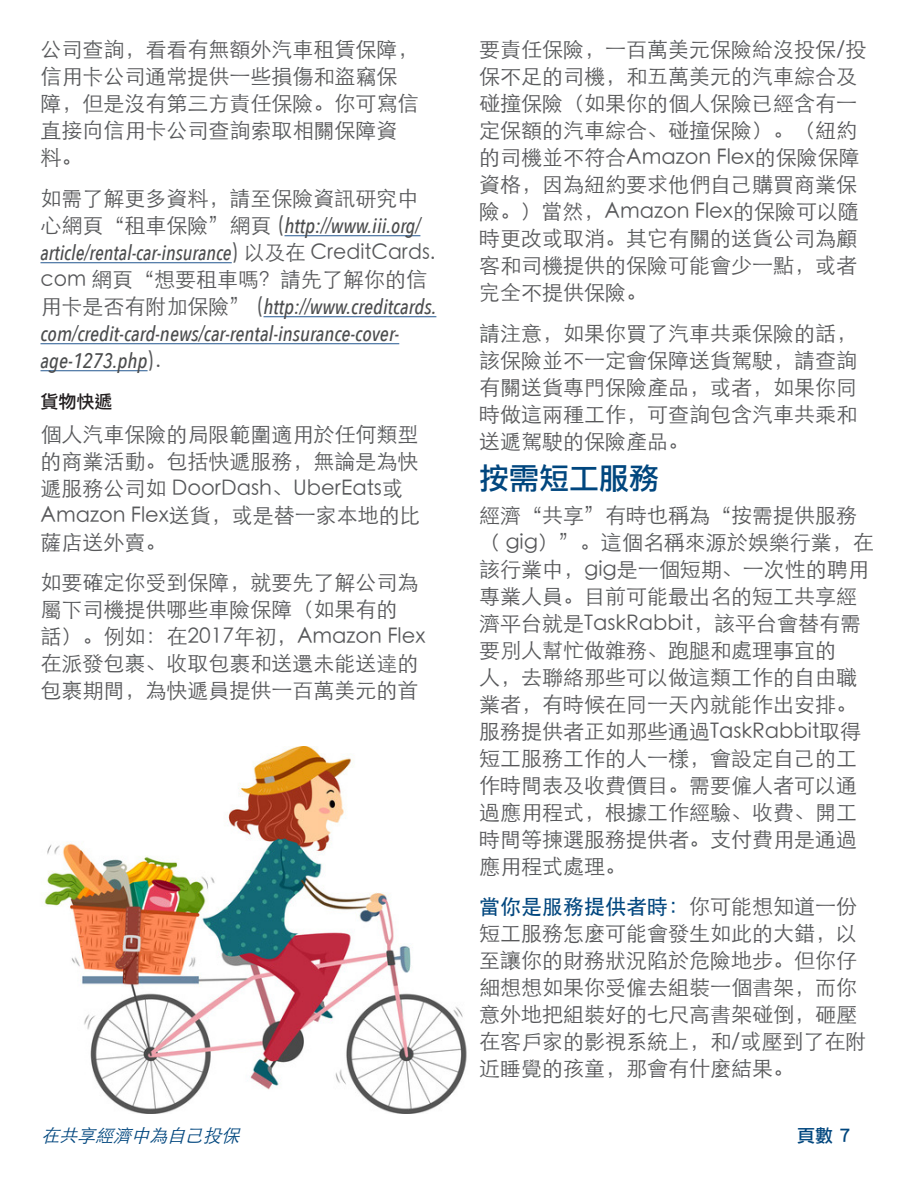
<style>
.page{position:relative;width:918px;height:1188px;background:#fff}
.page>*{position:absolute;margin:0;border:0;box-sizing:border-box;transform-origin:0 0}
.Subheads{font:30px "Li Hei Pro";color:#00467e}
.Text{font:300 21px/27px "ST Heiti SC";color:#57585a}
.Text-2{font:italic 500 21px/27px "Avenir Next Condensed";color:#4b4c4d}
.t1{font:italic 300 18px "ST Heiti SC";color:#00467e}
.Subheads-2{font:18px "Li Hei Pro";color:#231f20}
.t2{font:18px "Li Hei Pro";color:#00467e}
.s1{font-family:"ST Heiti SC";font-weight:300;font-style:normal;color:#57585a}
.s2{font-weight:500;color:#00467e}
</style>
<div class="page">
<hr style="left:284px;top:235px;width:136px;height:1px;background:#3c6a9d">
<hr style="left:40px;top:262px;width:192px;height:1px;background:#3c6a9d">
<hr style="left:263px;top:316px;width:173px;height:1px;background:#3c6a9d">
<hr style="left:40px;top:343px;width:359px;height:1px;background:#3c6a9d">
<hr style="left:40px;top:370px;width:108px;height:1px;background:#3c6a9d">
<img style="left:44px;top:747px;width:423px;height:367px">
<p class="Text" style="left:40px;top:34px;width:379px">公司查詢，看看有無額外汽車租賃保障，信用卡公司通常提供一些損傷和盜竊保障，但是沒有第三方責任保險。你可寫信直接向信用卡公司查詢索取相關保障資料。</p>
<p class="Text-2" style="left:40px;top:185px;width:397px"><span class="s1">如需了解更多資料，請至保險資訊研究中心網頁“租車保險”網頁 (</span>http://www.iii.org/ article/rental-car-insurance<span class="s1">) 以及在 CreditCards. com 網頁“想要租車嗎？請先了解你的信用卡是否有附加保險” (</span>http://www.creditcards. com/credit-card-news/car-rental-insurance-cover&shy;age-1273.php<span class="s1">).</span></p>
<p class="Subheads-2" style="left:40px;top:393px;width:73px">貨物快遞</p>
<p class="Text" style="left:40px;top:419px;width:382px">個人汽車保險的局限範圍適用於任何類型的商業活動。包括快遞服務，無論是為快遞服務公司如 DoorDash、UberEats或<br>Amazon Flex送貨，或是替一家本地的比薩店送外賣。</p>
<p class="Text" style="left:40px;top:567px;width:386px">如要確定你受到保障，就要先了解公司為屬下司機提供哪些車險保障（如果有的<br>話）。例如：在2017年初，Amazon Flex在派發包裹、收取包裹和送還未能送達的包裹期間，為快遞員提供一百萬美元的首</p>
<p class="Text" style="left:479px;top:34px;width:389px">要責任保險，一百萬美元保險給沒投保/投保不足的司機，和五萬美元的汽車綜合及碰撞保險（如果你的個人保險已經含有一定保額的汽車綜合、碰撞保險）。（紐約的司機並不符合Amazon Flex的保險保障資格，因為紐約要求他們自己購買商業保險。）當然，Amazon Flex的保險可以隨時更改或取消。其它有關的送貨公司為顧客和司機提供的保險可能會少一點，或者完全不提供保險。</p>
<p class="Text" style="left:479px;top:317px;width:379px;text-align:justify">請注意，如果你買了汽車共乘保險的話，該保險並不一定會保障送貨駕駛，請查詢有關送貨專門保險產品，或者，如果你同時做這兩種工作，可查詢包含汽車共乘和送遞駕駛的保險產品。</p>
<p class="Subheads" style="left:479px;top:463px;width:181px">按需短工服務</p>
<p class="Text" style="left:479px;top:500px;width:396px">經濟“共享”有時也稱為“按需提供服務（ gig）”。這個名稱來源於娛樂行業，在該行業中，gig是一個短期、一次性的聘用專業人員。目前可能最出名的短工共享經濟平台就是TaskRabbit，該平台會替有需要別人幫忙做雜務、跑腿和處理事宜的<br>人，去聯絡那些可以做這類工作的自由職業者，有時候在同一天內就能作出安排。服務提供者正如那些通過TaskRabbit取得短工服務工作的人一樣，會設定自己的工作時間表及收費價目。需要僱人者可以通過應用程式，根據工作經驗、收費、開工時間等揀選服務提供者。支付費用是通過應用程式處理。</p>
<p class="Text" style="left:479px;top:891px;width:389px"><span class="s2">當你是服務提供者時：</span>你可能想知道一份短工服務怎麼可能會發生如此的大錯，以至讓你的財務狀況陷於危險地步。但你仔細想想如果你受僱去組裝一個書架，而你意外地把組裝好的七尺高書架碰倒，砸壓在客戶家的影視系統上，和/或壓到了在附近睡覺的孩童，那會有什麼結果。</p>
<p class="t1" style="left:41px;top:1120px;width:207px">在共享經濟中為自己投保</p>
<p class="t2" style="left:797px;top:1126px;width:55px">頁數 7</p>
</div>
